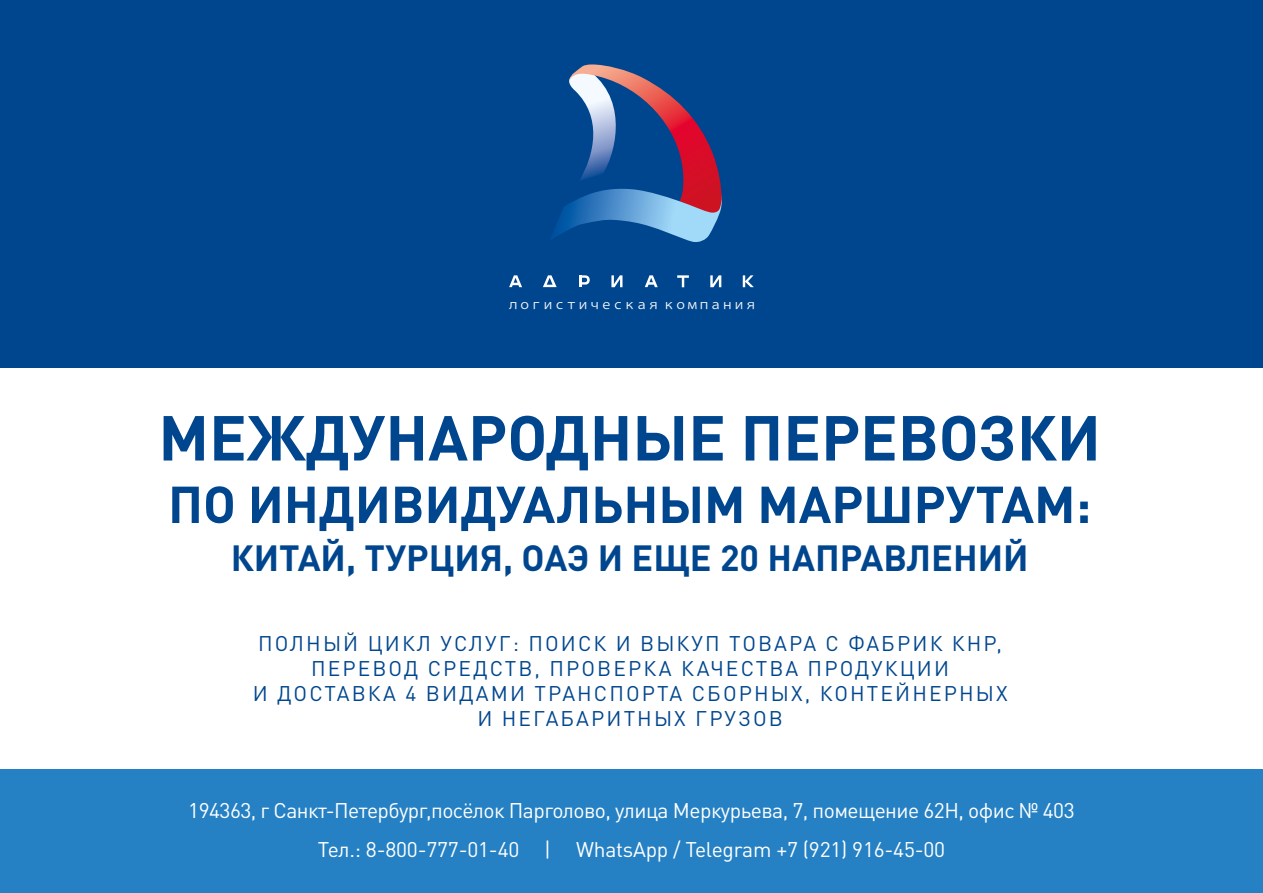
<style>
.page{position:relative;width:1263px;height:893px;background:#fff}
.page>*{position:absolute;margin:0;border:0;box-sizing:border-box;transform-origin:0 0}
.t1{font:700 62.4px "DIN Pro";color:#00468e}
.t2{font:700 51px "DIN Pro";color:#00468e}
.t3{font:700 36px "DIN Pro";color:#00468e}
.t4{font:21px/25.2px "DIN Pro";letter-spacing:.1em;color:#00468e;text-align:center}
.t5{font:21px "DIN Pro";letter-spacing:-.025em;color:#fff}
.t6{font:12.6px "Koz Go Pro Medium 83 pv RKSJ H";letter-spacing:-.075em;color:#fff}
</style>
<div class="page">
<div style="left:0;top:0;width:1263px;height:375px;background:#00468e"></div>
<svg style="left:550px;top:64px;width:172px;height:178px"></svg>
<svg style="left:509px;top:275px;width:13px;height:12px"></svg>
<svg style="left:645px;top:275px;width:13px;height:12px"></svg>
<svg style="left:543px;top:275px;width:14px;height:12px"></svg>
<svg style="left:611px;top:275px;width:11px;height:12px"></svg>
<svg style="left:710px;top:275px;width:11px;height:12px"></svg>
<svg style="left:743px;top:275px;width:11px;height:12px"></svg>
<svg style="left:677px;top:275px;width:12px;height:12px"></svg>
<svg style="left:579px;top:275px;width:11px;height:12px"></svg>
<div style="left:0;top:761px;width:1263px;height:132px;background:#2581c4"></div>
<div style="left:0;top:368px;width:1263px;height:400px;background:#fff"></div>
<p class="t6" style="left:507px;top:297px;width:252px">логистическая компания</p>
<h1 class="t1" style="left:158px;top:386px;width:944px">МЕЖДУНАРОДНЫЕ ПЕРЕВОЗКИ</h1>
<h2 class="t2" style="left:168px;top:462px;width:925px">ПО ИНДИВИДУАЛЬНЫМ МАРШРУТАМ:</h2>
<h3 class="t3" style="left:231px;top:528px;width:799px">КИТАЙ, ТУРЦИЯ, ОАЭ И ЕЩЕ 20 НАПРАВЛЕНИЙ</h3>
<p class="t4" style="left:253px;top:628px;width:756px">ПОЛНЫЙ ЦИКЛ УСЛУГ: ПОИСК И ВЫКУП ТОВАРА С ФАБРИК КНР, ПЕРЕВОД СРЕДСТВ, ПРОВЕРКА КАЧЕСТВА ПРОДУКЦИИ<br>И ДОСТАВКА 4 ВИДАМИ ТРАНСПОРТА СБОРНЫХ, КОНТЕЙНЕРНЫХ И НЕГАБАРИТНЫХ ГРУЗОВ</p>
<p class="t5" style="left:188px;top:793px;width:888px">194363, г Санкт-Петербург,посёлок Парголово, улица Меркурьева, 7, помещение 62Н, офис № 403</p>
<p class="t5" style="left:318px;top:833px;width:629px">Тел.: 8-800-777-01-40 | WhatsApp / Telegram +7 (921) 916-45-00</p>
</div>
